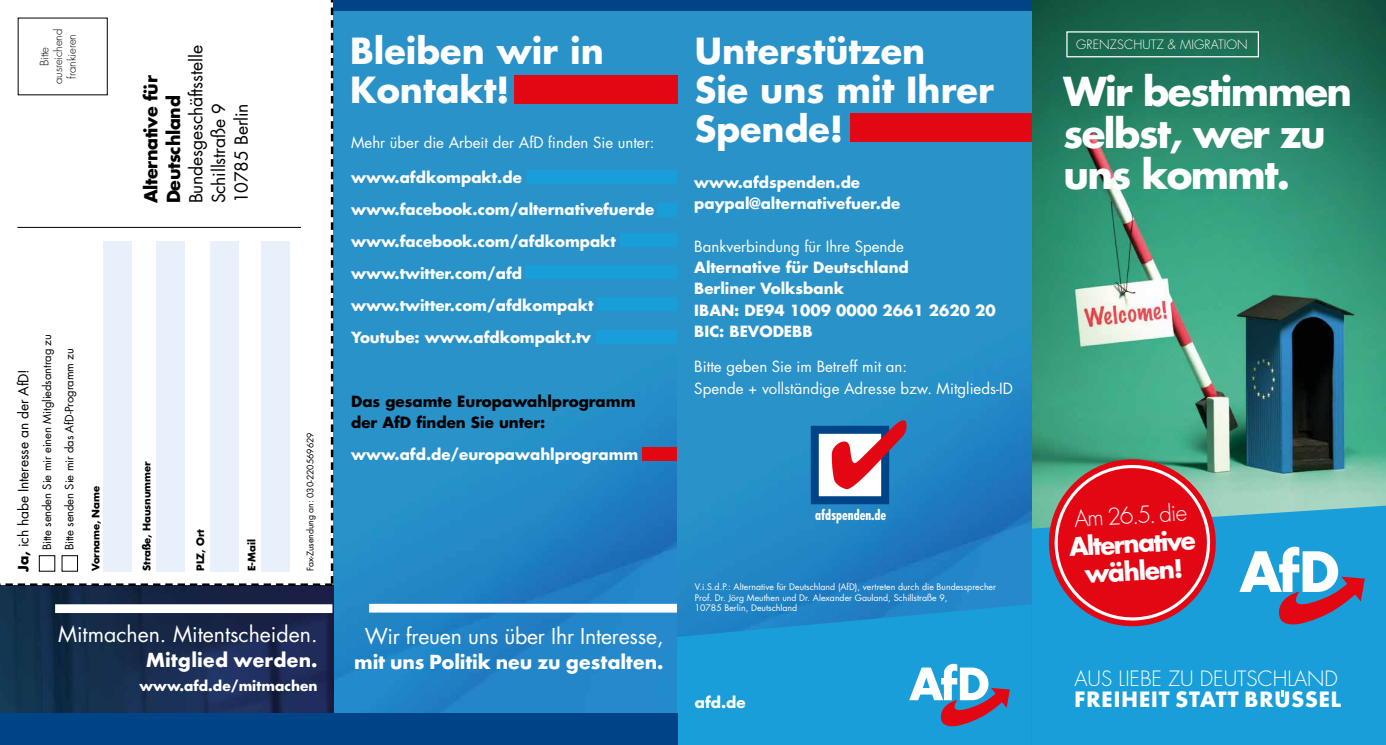
<style>
.page{position:relative;width:1386px;height:745px;background:#fff}
.page>*{position:absolute;margin:0;border:0;box-sizing:border-box;transform-origin:0 0}
.t1{font:700 38.75px/41.2px "Futura";letter-spacing:-.04em;color:#fff}
.t2{font:700 35px/38.8px "Futura";color:#fff}
.t3{font:700 24.62px/27.5px "Futura";color:#fff;text-align:center}
.t4{font:300 22.5px "Futura";color:#fff}
.t5{font:21.25px "Futura";letter-spacing:-.01em;color:#fff}
.t6{font:700 21.25px "Futura T";letter-spacing:-.01em;color:#fff}
.t7{font:300 20.5px "Futura";color:#fff}
.t8{font:700 20.5px "Futura";letter-spacing:.05em;color:#fff}
.t9{font:17.5px/22.5px "Futura";letter-spacing:-.01em;color:#000}
.t10{font:700 17.5px/22.5px "Futura";letter-spacing:-.02em;color:#000}
.t11{font:700 15px/31.9px "Futura";color:#fff}
.t12{font:15px/21.2px "Futura";color:#fff}
.t13{font:700 15px/21.2px "Futura";color:#000}
.t14{font:13.75px "Futura";letter-spacing:-.01em;color:#000}
.t15{font:700 13.75px "Futura";color:#fff}
.t16{font:700 condensed 13.75px "Futura";color:#fff}
.t17{font:300 12.5px "Futura";letter-spacing:.01em;color:#fff}
.t18{font:11.25px/22.5px "Futura";letter-spacing:-.01em;color:#000}
.t19{font:300 11.25px/13.8px "Futura";letter-spacing:-.01em;color:#000;text-align:center}
.t20{font:700 10px "Futura";letter-spacing:-.01em;color:#000}
.t21{font:8.75px/10.5px "Futura";color:#fff}
.t22{font:8.75px "Futura";letter-spacing:-.01em;color:#000}
.s1{font-weight:700}
</style>
<div class="page">
<img style="left:1031px;top:0;width:354px;height:505px">
<img style="left:333px;top:11px;width:344px;height:701px">
<div style="left:1031px;top:505px;width:354px;height:239px;background:#1a9eda"></div>
<svg style="left:1239px;top:546px;width:125px;height:78px"></svg>
<svg style="left:1281px;top:690px;width:3px;height:6px"></svg>
<svg style="left:1046px;top:456px;width:172px;height:172px"></svg>
<img style="left:677px;top:11px;width:354px;height:593px">
<div style="left:810px;top:425px;width:79px;height:79px;background:#fff;border:8px solid #048"></div>
<svg style="left:831px;top:420px;width:75px;height:69px"></svg>
<svg style="left:677px;top:604px;width:354px;height:140px;fill:#1a9eda"></svg>
<svg style="left:909px;top:663px;width:100px;height:63px"></svg>
<img style="left:0;top:585px;width:333px;height:127px">
<svg style="left:0;top:0;width:333px;height:585px"></svg>
<div style="left:0;top:712px;width:677px;height:32px;background:#048"></div>
<div style="left:850px;top:113px;width:181px;height:29px;background:#e30613"></div>
<div style="left:514px;top:75px;width:163px;height:28px;background:#e30613"></div>
<div style="left:527px;top:169px;width:149px;height:14px;background:#1a9eda"></div>
<div style="left:619px;top:233px;width:57px;height:14px;background:#1a9eda"></div>
<div style="left:657px;top:203px;width:20px;height:14px;background:#1a9eda"></div>
<div style="left:525px;top:265px;width:151px;height:14px;background:#1a9eda"></div>
<div style="left:597px;top:297px;width:79px;height:14px;background:#1a9eda"></div>
<div style="left:595px;top:329px;width:81px;height:14px;background:#1a9eda"></div>
<div style="left:642px;top:446px;width:34px;height:14px;background:#e30613"></div>
<div style="left:333px;top:0;width:698px;height:11px;background:#048"></div>
<div style="left:1066px;top:31px;width:192px;height:26px;border:1px solid #fff"></div>
<div style="left:55px;top:604px;width:277px;height:8px;background:#fff"></div>
<div style="left:369px;top:603px;width:308px;height:9px;background:#fff"></div>
<p class="t19" style="left:38px;top:84px;width:56px;rotate:-90deg">Bitte ausreichend frankieren</p>
<p class="t9" style="left:185px;top:203px;width:159px;rotate:-90deg">Bundesgeschäftsstelle<br>Schillstraße 9<br>10785 Berlin</p>
<p class="t10" style="left:139px;top:203px;width:129px;rotate:-90deg">Alternative für<br>Deutschland</p>
<p class="t14" style="left:14px;top:571px;width:204px;rotate:-90deg"><span class="s1">Ja,</span> ich habe Interesse an der AfD!</p>
<p class="t18" style="left:36px;top:550px;width:217px;rotate:-90deg">Bitte senden Sie mir einen Mitgliedsantrag zu<br>Bitte senden Sie mir das AfD-Programm zu</p>
<p class="t20" style="left:89px;top:570px;width:86px;rotate:-90deg">Vorname, Name</p>
<p class="t20" style="left:140px;top:570px;width:111px;rotate:-90deg">Straße, Hausnummer</p>
<p class="t20" style="left:193px;top:570px;width:43px;rotate:-90deg">PLZ, Ort</p>
<p class="t20" style="left:245px;top:570px;width:33px;rotate:-90deg">E-Mail</p>
<p class="t22" style="left:304px;top:570px;width:140px;rotate:-90deg">Fax-Zusendung an: 030-220569629</p>
<h3 class="t5" style="left:58px;top:619px;width:261px">Mitmachen. Mitentscheiden.</h3>
<h3 class="t6" style="left:146px;top:647px;width:173px">Mitglied werden.</h3>
<p class="t15" style="left:140px;top:675px;width:179px">www.afd.de/mitmachen</p>
<h2 class="t2" style="left:350px;top:30px;width:255px">Bleiben wir in<br>Kontakt!</h2>
<p class="t12" style="left:351px;top:131px;width:305px">Mehr über die Arbeit der AfD finden Sie unter:</p>
<p class="t11" style="left:351px;top:161px;width:304px">www.afdkompakt.de www.facebook.com/alternativefuerde www.facebook.com/afdkompakt www.twitter.com/afd www.twitter.com/afdkompakt<br>Youtube: www.afdkompakt.tv</p>
<p class="t13" style="left:351px;top:390px;width:286px">Das gesamte Europawahlprogramm der AfD finden Sie unter:</p>
<p class="t11" style="left:351px;top:437px;width:289px">www.afd.de/europawahlprogramm</p>
<h3 class="t5" style="left:365px;top:620px;width:300px">Wir freuen uns über Ihr Interesse,</h3>
<h3 class="t6" style="left:354px;top:648px;width:311px">mit uns Politik neu zu gestalten.</h3>
<h2 class="t2" style="left:694px;top:30px;width:300px">Unterstützen<br>Sie uns mit Ihrer<br>Spende!</h2>
<p class="t11" style="left:694px;top:171px;width:207px;line-height:21.2px">www.afdspenden.de paypal@alternativefuer.de</p>
<p class="t12" style="left:694px;top:235px;width:211px">Bankverbindung für Ihre Spende</p>
<p class="t11" style="left:694px;top:256px;width:303px;line-height:21.2px">Alternative für Deutschland<br>Berliner Volksbank<br>IBAN: DE94 1009 0000 2661 2620 20<br>BIC: BEVODEBB</p>
<p class="t12" style="left:694px;top:356px;width:320px">Bitte geben Sie im Betreff mit an:<br>Spende + vollständige Adresse bzw. Mitglieds-ID</p>
<p class="t16" style="left:815px;top:506px;width:73px">afdspenden.de</p>
<p class="t21" style="left:694px;top:581px;width:303px">V.i.S.d.P.: Alternative für Deutschland (AfD), vertreten durch die Bundessprecher<br>Prof. Dr. Jörg Meuthen und Dr. Alexander Gauland, Schillstraße 9,<br>10785 Berlin, Deutschland</p>
<p class="t11" style="left:694px;top:685px;width:52px">afd.de</p>
<p class="t17" style="left:1076px;top:36px;width:173px">GRENZSCHUTZ &amp; MIGRATION</p>
<h1 class="t1" style="left:1063px;top:70px;width:290px">Wir bestimmen selbst, wer zu uns kommt.</h1>
<h3 class="t4" style="left:1073px;top:503px;width:114px;rotate:-3deg">Am 26.5. die</h3>
<h3 class="t3" style="left:1068px;top:532px;width:128px;rotate:-3deg">Alternative wählen!</h3>
<h3 class="t7" style="left:1074px;top:665px;width:265px">AUS LIEBE ZU DEUTSCHLAND</h3>
<h3 class="t8" style="left:1074px;top:685px;width:268px">FREIHEIT STATT BRUSSEL</h3>
</div>
